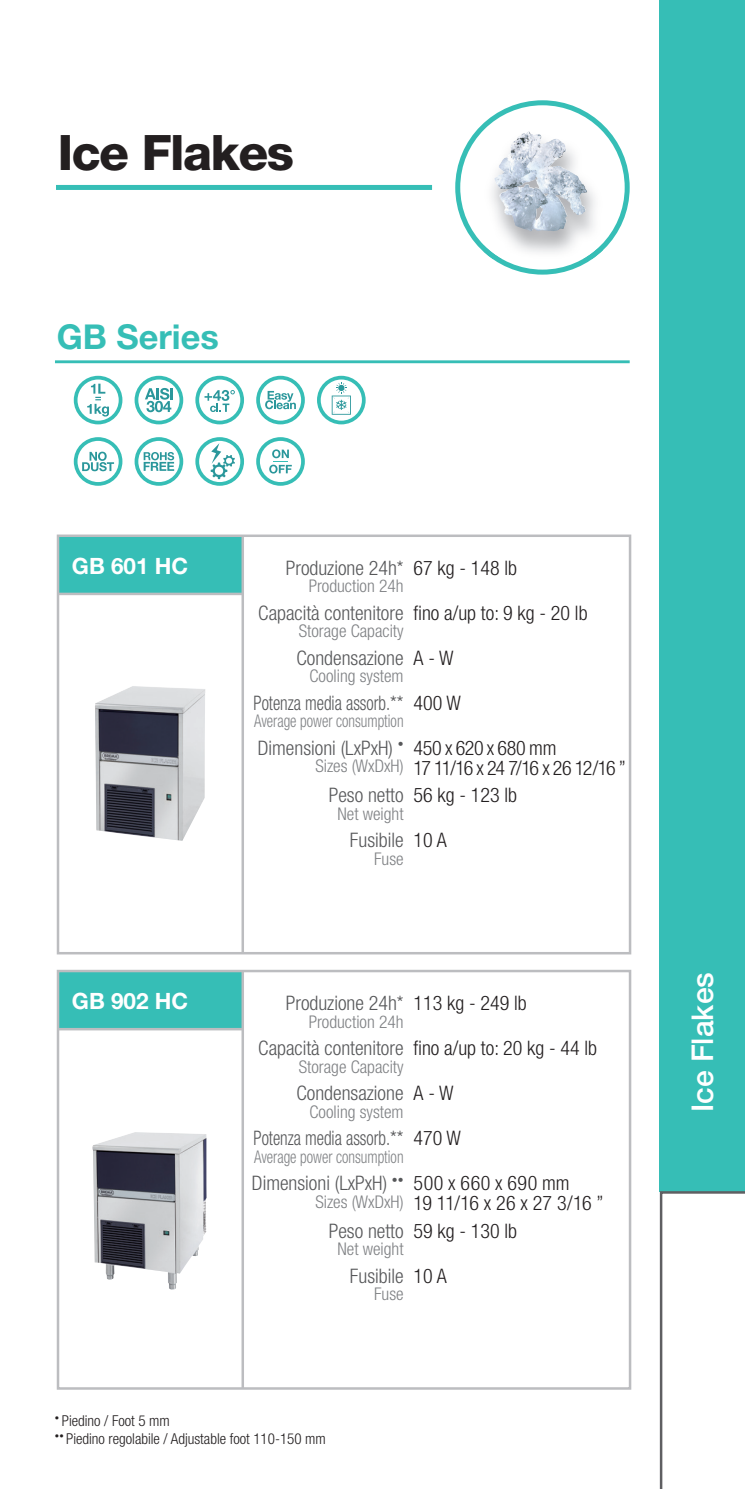
<style>
.page{position:relative;width:745px;height:1489px;background:#fff}
.page>*{position:absolute;margin:0;border:0;box-sizing:border-box;transform-origin:0 0}
.t1{font:800 49px "Helvetica Neue LT Std";letter-spacing:-.03em;color:#231f20}
.t2{font:700 34.25px "Helvetica Neue LT Std";color:#36beb6}
.t3{font:500 30px "Helvetica Neue LT Std";color:#fff}
.t4{font:700 22.5px "Helvetica Neue LT Std";color:#fff}
.t5{font:300 condensed 20px "Helvetica Neue LT Std";color:#57585a}
.t6{font:300 condensed 20px "Helvetica Neue LT Std";color:#231f20}
.t7{font:300 condensed 20px "Helvetica Neue LT Std";color:#57585a;scale:.85 1}
.t8{font:300 condensed 20px/20px "Helvetica Neue LT Std";letter-spacing:-.025em;color:#231f20}
.t9{font:300 condensed 20px/20px "Helvetica Neue LT Std";letter-spacing:.02em;color:#231f20}
.t10{font:300 condensed 17.5px "Helvetica Neue LT Std";color:#808285}
.t11{font:300 condensed 17.5px "Helvetica Neue LT Std";color:#808285;scale:.85 1}
.t12{font:300 condensed 15px "Helvetica Neue LT Std";color:#231f20}
</style>
<div class="page">
<div style="left:659px;top:0;width:85px;height:1191px;background:#36beb6"></div>
<hr style="left:55px;top:360px;width:574px;height:3px;background:#36beb6">
<svg style="left:455px;top:100px;width:174px;height:174px"></svg>
<div style="left:56px;top:185px;width:376px;height:5px;background:#36beb6"></div>
<img style="left:483px;top:132px;width:119px;height:111px">
<img style="left:483px;top:243px;width:119px;height:16px">
<img style="left:493px;top:133px;width:78px;height:99px">
<div style="left:58px;top:535px;width:185px;height:59px;background:#36beb6"></div>
<hr style="left:241px;top:536px;width:3px;height:416px;background:#bcbdc0">
<hr style="left:58px;top:592px;width:185px;height:3px;background:#bcbdc0">
<div style="left:57px;top:534px;width:574px;height:420px;border:2px solid #bcbdc0"></div>
<img style="left:95px;top:686px;width:110px;height:154px">
<div style="left:58px;top:971px;width:185px;height:58px;background:#36beb6"></div>
<hr style="left:241px;top:971px;width:3px;height:416px;background:#bcbdc0">
<hr style="left:58px;top:1027px;width:185px;height:3px;background:#bcbdc0">
<div style="left:57px;top:969px;width:574px;height:420px;border:2px solid #bcbdc0"></div>
<img style="left:92px;top:1132px;width:115px;height:157px">
<svg style="left:317px;top:376px;width:48px;height:48px"></svg>
<svg style="left:195px;top:437px;width:49px;height:49px"></svg>
<svg style="left:134px;top:376px;width:49px;height:48px"></svg>
<svg style="left:134px;top:437px;width:49px;height:49px"></svg>
<svg style="left:74px;top:376px;width:48px;height:48px"></svg>
<svg style="left:256px;top:437px;width:48px;height:49px"></svg>
<svg style="left:74px;top:437px;width:48px;height:49px"></svg>
<svg style="left:256px;top:376px;width:48px;height:48px"></svg>
<svg style="left:195px;top:376px;width:49px;height:48px"></svg>
<svg style="left:659px;top:1191px;width:85px;height:297px"></svg>
<h1 class="t1" style="left:58px;top:123px;width:237px">Ice Flakes</h1>
<h2 class="t2" style="left:57px;top:315px;width:163px">GB Series</h2>
<p class="t4" style="left:72px;top:552px;width:118px">GB 601 HC</p>
<p class="t5" style="left:285px;top:556px;width:119px">Produzione 24h*</p>
<p class="t10" style="left:308px;top:576px;width:96px">Production 24h</p>
<p class="t5" style="left:258px;top:601px;width:147px">Capacità contenitore</p>
<p class="t10" style="left:299px;top:621px;width:106px">Storage Capacity</p>
<p class="t5" style="left:296px;top:646px;width:109px">Condensazione</p>
<p class="t10" style="left:309px;top:666px;width:95px">Cooling system</p>
<p class="t7" style="left:253px;top:691px;width:178px">Potenza media assorb.**</p>
<p class="t11" style="left:254px;top:711px;width:177px">Average power consumption</p>
<p class="t5" style="left:257px;top:736px;width:147px">Dimensioni (LxPxH) <sup>•</sup></p>
<p class="t10" style="left:315px;top:756px;width:90px">Sizes (WxDxH)</p>
<p class="t5" style="left:328px;top:783px;width:76px">Peso netto</p>
<p class="t10" style="left:337px;top:803px;width:68px">Net weight</p>
<p class="t5" style="left:350px;top:828px;width:55px">Fusibile</p>
<p class="t10" style="left:374px;top:848px;width:31px">Fuse</p>
<p class="t6" style="left:413px;top:556px;width:105px">67 kg - 148 lb</p>
<p class="t6" style="left:413px;top:601px;width:175px">fino a/up to: 9 kg - 20 lb</p>
<p class="t6" style="left:413px;top:646px;width:41px">A - W</p>
<p class="t6" style="left:413px;top:691px;width:49px">400 W</p>
<p class="t8" style="left:413px;top:737px;width:214px">450 x 620 x 680 mm<br>17 11/16 x 24 7/16 x 26 12/16 ”</p>
<p class="t6" style="left:413px;top:783px;width:105px">56 kg - 123 lb</p>
<p class="t6" style="left:413px;top:828px;width:35px">10 A</p>
<p class="t4" style="left:72px;top:987px;width:118px">GB 902 HC</p>
<p class="t5" style="left:285px;top:991px;width:119px">Produzione 24h*</p>
<p class="t10" style="left:308px;top:1011px;width:96px">Production 24h</p>
<p class="t5" style="left:258px;top:1036px;width:147px">Capacità contenitore</p>
<p class="t10" style="left:299px;top:1056px;width:106px">Storage Capacity</p>
<p class="t5" style="left:296px;top:1081px;width:109px">Condensazione</p>
<p class="t10" style="left:309px;top:1101px;width:95px">Cooling system</p>
<p class="t7" style="left:253px;top:1126px;width:178px">Potenza media assorb.**</p>
<p class="t11" style="left:254px;top:1146px;width:177px">Average power consumption</p>
<p class="t5" style="left:252px;top:1171px;width:153px">Dimensioni (LxPxH) <sup>••</sup></p>
<p class="t10" style="left:315px;top:1191px;width:90px">Sizes (WxDxH)</p>
<p class="t5" style="left:328px;top:1218px;width:76px">Peso netto</p>
<p class="t10" style="left:337px;top:1238px;width:68px">Net weight</p>
<p class="t5" style="left:350px;top:1263px;width:55px">Fusibile</p>
<p class="t10" style="left:374px;top:1283px;width:31px">Fuse</p>
<p class="t6" style="left:413px;top:991px;width:115px">113 kg - 249 lb</p>
<p class="t6" style="left:413px;top:1036px;width:185px">fino a/up to: 20 kg - 44 lb</p>
<p class="t6" style="left:413px;top:1081px;width:41px">A - W</p>
<p class="t6" style="left:413px;top:1126px;width:49px">470 W</p>
<p class="t9" style="left:413px;top:1172px;width:191px">500 x 660 x 690 mm<br>19 11/16 x 26 x 27 3/16 ”</p>
<p class="t6" style="left:413px;top:1218px;width:105px">59 kg - 130 lb</p>
<p class="t6" style="left:413px;top:1263px;width:35px">10 A</p>
<h3 class="t3" style="left:684px;top:1112px;width:142px;rotate:-90deg">Ice Flakes</h3>
<p class="t12" style="left:55px;top:1411px;width:116px"><sup>•</sup> Piedino / Foot 5 mm</p>
<p class="t12" style="left:55px;top:1429px;width:272px"><sup>••</sup> Piedino regolabile / Adjustable foot 110-150 mm</p>
</div>
